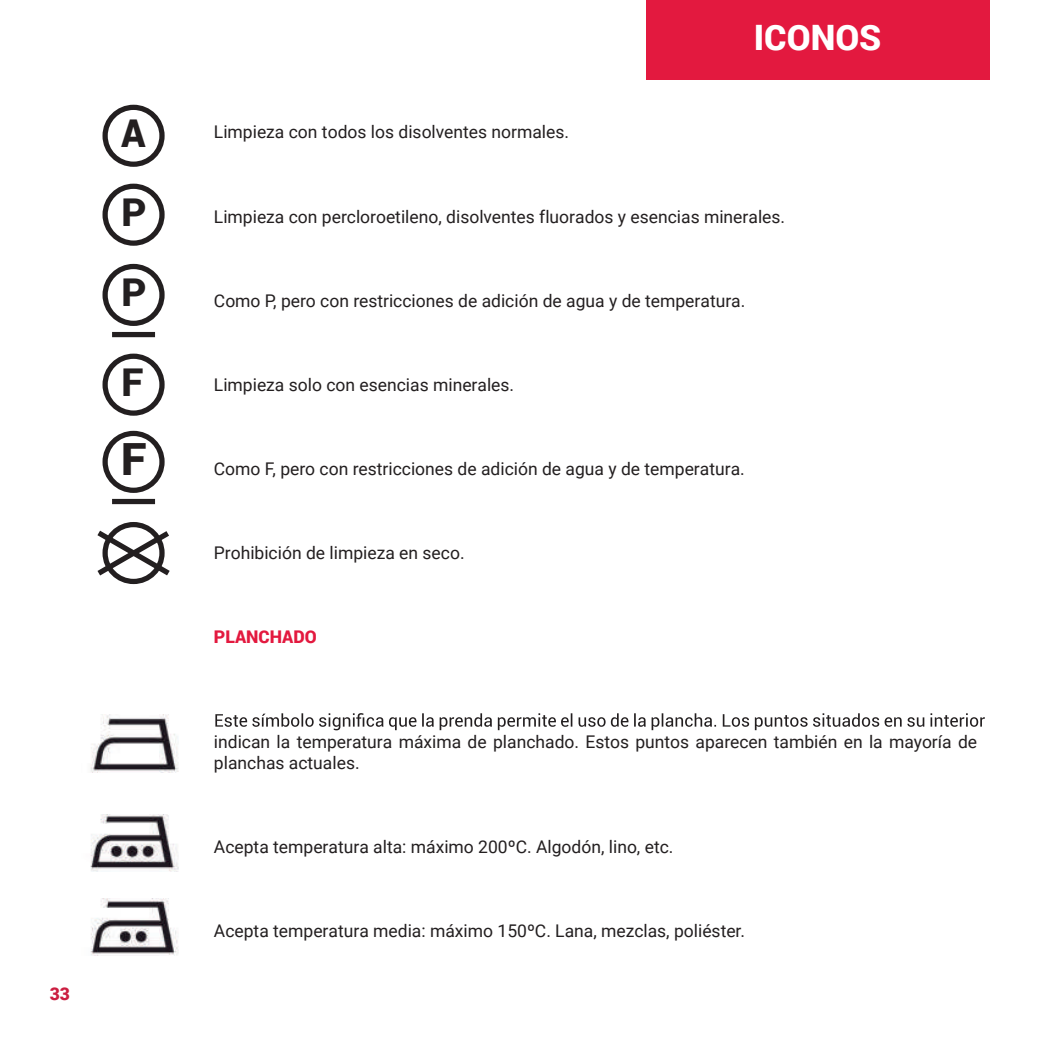
<style>
.page{position:relative;width:1042px;height:1042px;background:#fff}
.page>*{position:absolute;margin:0;border:0;box-sizing:border-box;transform-origin:0 0}
.t1{font:900 44.45px "Roboto";color:#231f20}
.t2{font:900 38.32px/80.1px "Roboto";color:#231f20}
.t3{font:900 35px "Roboto";color:#fff}
.t4{font:17.5px/21px "Roboto";color:#231f20}
.t5{font:900 17.5px "Roboto";color:#e3193f}
.t6{font:900 17.5px "Roboto";color:#cb1e41}
</style>
<div class="page">
<div style="left:102px;top:105px;width:63px;height:62px;border:5px solid #231f20;border-radius:50%"></div>
<svg style="left:215px;top:713px;width:770px;height:17px"></svg>
<div style="left:102px;top:184px;width:63px;height:62px;border:5px solid #231f20;border-radius:50%"></div>
<div style="left:102px;top:264px;width:63px;height:62px;border:5px solid #231f20;border-radius:50%"></div>
<div style="left:112px;top:332px;width:43px;height:5px;background:#231f20"></div>
<div style="left:102px;top:354px;width:63px;height:62px;border:5px solid #231f20;border-radius:50%"></div>
<div style="left:102px;top:431px;width:63px;height:62px;border:5px solid #231f20;border-radius:50%"></div>
<div style="left:112px;top:499px;width:43px;height:5px;background:#231f20"></div>
<div style="left:102px;top:522px;width:63px;height:62px;border:5px solid #231f20;border-radius:50%"></div>
<svg style="left:97px;top:526px;width:73px;height:54px"></svg>
<img style="left:90px;top:714px;width:89px;height:59px">
<img style="left:90px;top:814px;width:89px;height:57px">
<img style="left:90px;top:898px;width:89px;height:57px">
<div style="left:646px;top:0;width:343px;height:80px;background:#e3193f"></div>
<p class="t6" style="left:50px;top:982px;width:22px">33</p>
<h2 class="t2" style="left:121px;top:92px;width:26px">A</h2>
<p class="t4" style="left:214px;top:121px;width:357px">Limpieza con todos los disolventes normales.</p>
<h3 class="t3" style="left:754px;top:13px;width:129px">ICONOS</h3>
<h2 class="t2" style="left:121px;top:171px;width:27px">P<br>P</h2>
<h2 class="t2" style="left:121px;top:341px;width:24px">F</h2>
<h1 class="t1" style="left:121px;top:428px;width:27px">F</h1>
<p class="t4" style="left:214px;top:205px;width:573px">Limpieza con percloroetileno, disolventes fluorados y esencias minerales.</p>
<p class="t4" style="left:214px;top:289px;width:533px">Como P, pero con restricciones de adición de agua y de temperatura.</p>
<p class="t4" style="left:214px;top:373px;width:302px">Limpieza solo con esencias minerales.</p>
<p class="t4" style="left:214px;top:457px;width:532px">Como F, pero con restricciones de adición de agua y de temperatura.</p>
<p class="t4" style="left:214px;top:541px;width:252px">Prohibición de limpieza en seco.</p>
<p class="t5" style="left:214px;top:624px;width:104px">PLANCHADO</p>
<p class="t4" style="left:214px;top:730px;width:765px">indican la temperatura máxima de planchado. Estos puntos aparecen también en la mayoría de planchas actuales.</p>
<p class="t4" style="left:214px;top:835px;width:461px">Acepta temperatura alta: máximo 200ºC. Algodón, lino, etc.</p>
<p class="t4" style="left:214px;top:919px;width:533px">Acepta temperatura media: máximo 150ºC. Lana, mezclas, poliéster.</p>
</div>
